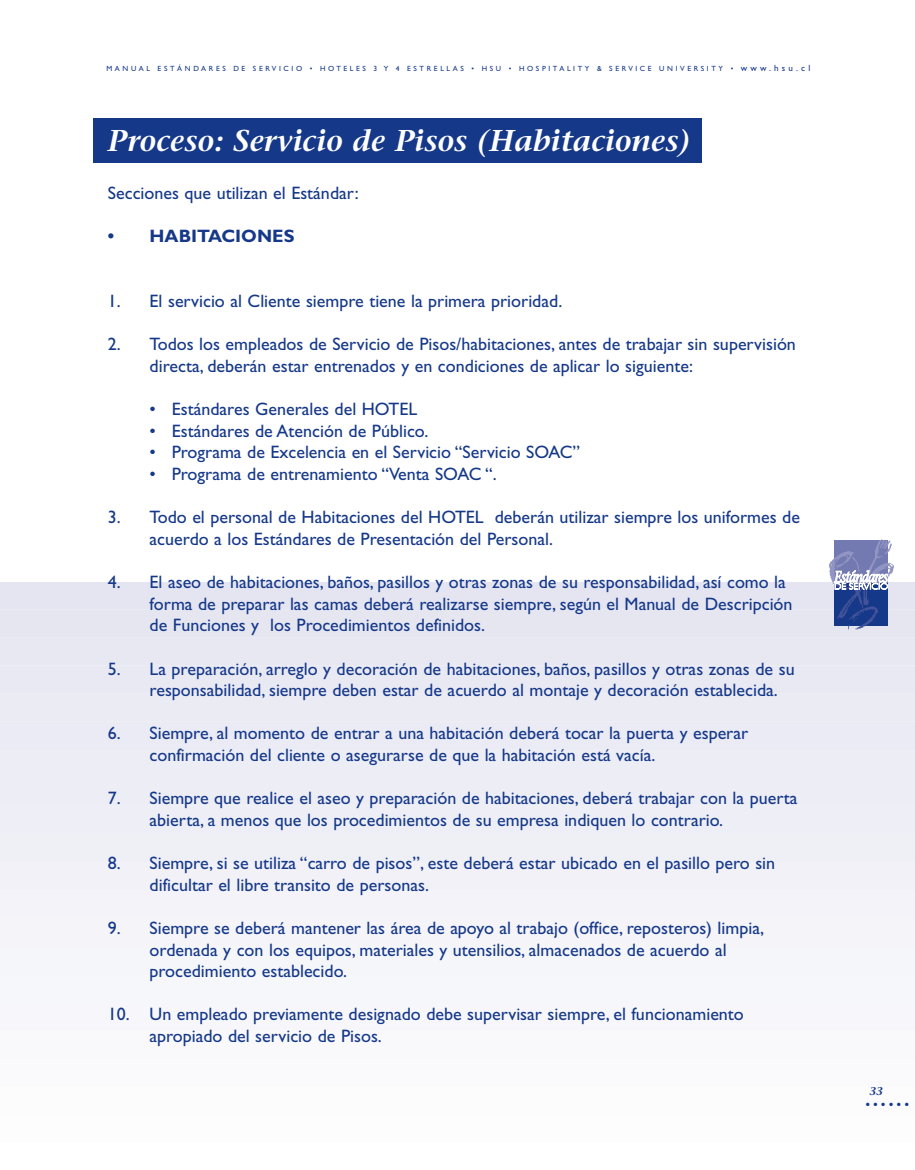
<style>
.page{position:relative;width:915px;height:1170px;background:#fff}
.page>*{position:absolute;margin:0;border:0;box-sizing:border-box;transform-origin:0 0}
.t1{font:italic 600 30px "Stone Serif";color:#fff}
.t2{font:18px/21.6px "Gill Sans";color:#153889}
.t3{font:700 18px "Gill Sans";color:#153889}
.t4{font:13.5px "Gill Sans";color:#153889}
.t5{font:italic 600 11.25px "Stone Serif";color:#153889}
.t6{font:7.5px "Gill Sans";letter-spacing:.35em;color:#153889}
.s1{font-size:9px}
</style>
<div class="page">
<div style="left:0;top:1047px;width:914px;height:49px;background:#fafafc"></div>
<div style="left:0;top:1019px;width:914px;height:49px;background:#f9f9fb"></div>
<div style="left:0;top:991px;width:914px;height:49px;background:#f7f7fb"></div>
<div style="left:0;top:963px;width:914px;height:49px;background:#f6f7fa"></div>
<div style="left:0;top:935px;width:914px;height:49px;background:#f5f6fa"></div>
<div style="left:0;top:906px;width:914px;height:50px;background:#f4f4f9"></div>
<div style="left:0;top:878px;width:914px;height:50px;background:#f3f3f9"></div>
<div style="left:0;top:850px;width:914px;height:50px;background:#f1f1f7"></div>
<div style="left:0;top:822px;width:914px;height:50px;background:#eff0f6"></div>
<div style="left:0;top:794px;width:914px;height:50px;background:#eeeff6"></div>
<div style="left:0;top:766px;width:914px;height:50px;background:#ededf5"></div>
<div style="left:0;top:738px;width:914px;height:50px;background:#ecedf5"></div>
<div style="left:0;top:710px;width:914px;height:50px;background:#eaebf4"></div>
<div style="left:0;top:682px;width:914px;height:50px;background:#ebebf4"></div>
<div style="left:0;top:654px;width:914px;height:50px;background:#e9e9f3"></div>
<div style="left:0;top:626px;width:914px;height:50px;background:#e7e8f2"></div>
<div style="left:0;top:598px;width:914px;height:50px;background:#e6e6f1"></div>
<div style="left:0;top:583px;width:914px;height:37px;background:#e4e5f1"></div>
<img style="left:834px;top:583px;width:54px;height:47px">
<img style="left:824px;top:539px;width:74px;height:44px">
<svg style="left:833px;top:570px;width:54px;height:19px"></svg>
<div style="left:94px;top:118px;width:608px;height:45px;background:#153889"></div>
<p class="t6" style="left:106px;top:65px;width:705px">MANUAL ESTÁNDARES DE SERVICIO • HOTELES 3 Y 4 ESTRELLAS • HSU • HOSPITALITY &amp; SERVICE UNIVERSITY • <span class="s1">www.hsu.cl</span></p>
<h1 class="t1" style="left:108px;top:123px;width:584px">Proceso: Servicio de Pisos (Habitaciones)</h1>
<p class="t2" style="left:108px;top:182px;width:252px">Secciones que utilizan el Estándar:</p>
<p class="t3" style="left:108px;top:225px;width:188px">• HABITACIONES</p>
<p class="t2" style="left:108px;top:290px;width:455px">1. El servicio al Cliente siempre tiene la primera prioridad.</p>
<p class="t2" style="left:149px;top:333px;width:647px;text-indent:-42px">2. Todos los empleados de Servicio de Pisos/habitaciones, antes de trabajar sin supervisión directa, deberán estar entrenados y en condiciones de aplicar lo siguiente:</p>
<p class="t2" style="left:149px;top:398px;width:269px">• Estándares Generales del HOTEL</p>
<p class="t2" style="left:149px;top:420px;width:280px">• Estándares de Atención de Público.</p>
<p class="t2" style="left:149px;top:441px;width:432px">• Programa de Excelencia en el Servicio “Servicio SOAC”</p>
<p class="t2" style="left:149px;top:463px;width:348px">• Programa de entrenamiento “Venta SOAC “.</p>
<p class="t2" style="left:149px;top:506px;width:651px;text-indent:-42px">3. Todo el personal de Habitaciones del HOTEL deberán utilizar siempre los uniformes de acuerdo a los Estándares de Presentación del Personal.</p>
<p class="t2" style="left:149px;top:571px;width:644px;text-indent:-42px">4. El aseo de habitaciones, baños, pasillos y otras zonas de su responsabilidad, así como la forma de preparar las camas deberá realizarse siempre, según el Manual de Descripción de Funciones y los Procedimientos definidos.</p>
<p class="t2" style="left:149px;top:657px;width:646px;text-indent:-42px">5. La preparación, arreglo y decoración de habitaciones, baños, pasillos y otras zonas de su responsabilidad, siempre deben estar de acuerdo al montaje y decoración establecida.</p>
<p class="t2" style="left:149px;top:722px;width:600px;text-indent:-42px">6. Siempre, al momento de entrar a una habitación deberá tocar la puerta y esperar confirmación del cliente o asegurarse de que la habitación está vacía.</p>
<p class="t2" style="left:149px;top:787px;width:649px;text-indent:-42px">7. Siempre que realice el aseo y preparación de habitaciones, deberá trabajar con la puerta abierta, a menos que los procedimientos de su empresa indiquen lo contrario.</p>
<p class="t2" style="left:149px;top:852px;width:627px;text-indent:-42px">8. Siempre, si se utiliza “carro de pisos”, este deberá estar ubicado en el pasillo pero sin dificultar el libre transito de personas.</p>
<p class="t2" style="left:149px;top:917px;width:615px;text-indent:-42px">9. Siempre se deberá mantener las área de apoyo al trabajo (office, reposteros) limpia, ordenada y con los equipos, materiales y utensilios, almacenados de acuerdo al procedimiento establecido.</p>
<p class="t2" style="left:149px;top:1003px;width:595px;text-indent:-42px">10. Un empleado previamente designado debe supervisar siempre, el funcionamiento apropiado del servicio de Pisos.</p>
<p class="t5" style="left:869px;top:1084px;width:15px">33</p>
<p class="t4" style="left:865px;top:1096px;width:45px">••••••</p>
</div>
